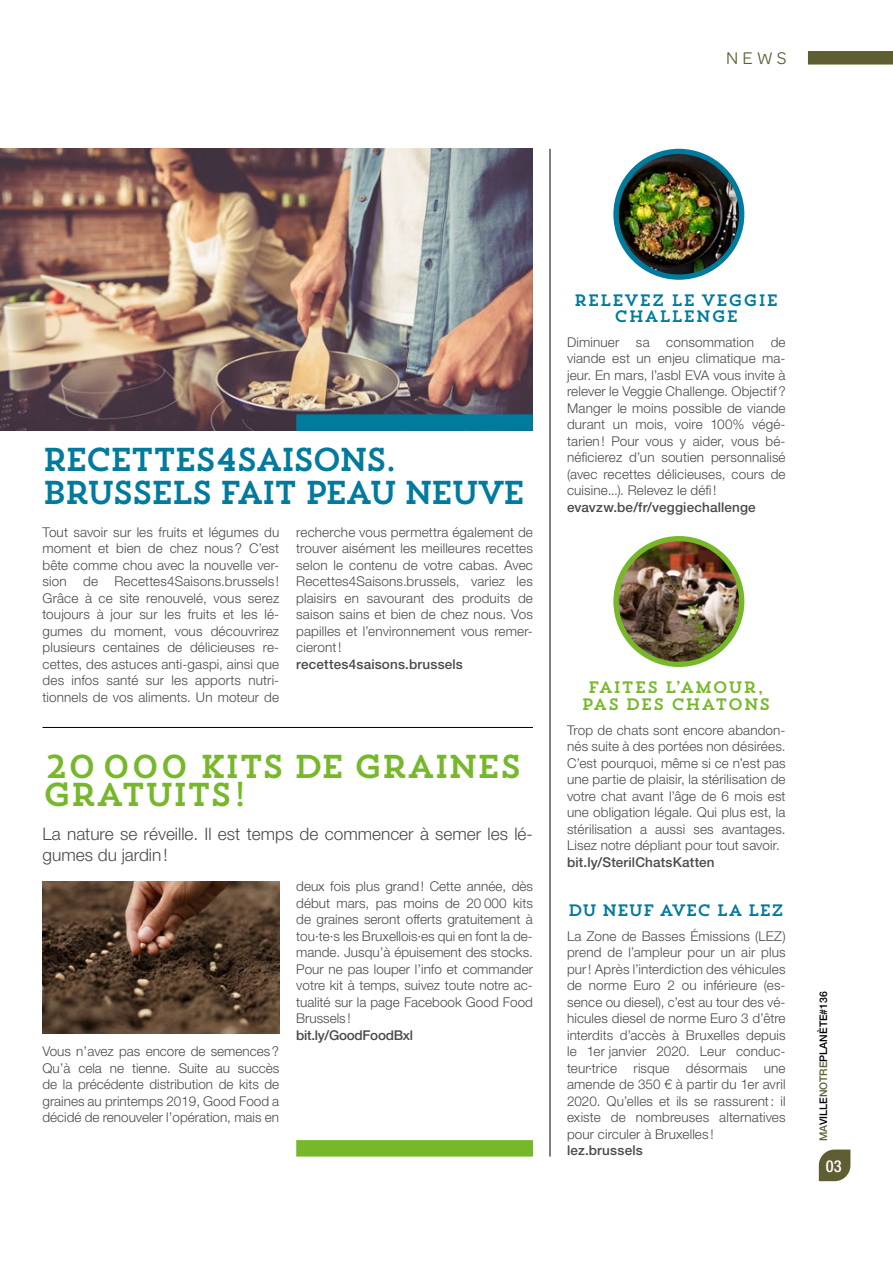
<style>
.page{position:relative;width:893px;height:1263px;background:#fff}
.page>*{position:absolute;margin:0;border:0;box-sizing:border-box;transform-origin:0 0}
.t1{font:33px/33px "Trend Slab One";letter-spacing:-.105em;color:#007a9d}
.t2{font:33px/28.5px "Trend Slab One";letter-spacing:-.06em;color:#76b82a}
.t3{font:18px "Omnes";color:#5f5e32}
.t4{font:300 17.25px/21px "Helvetica Neue";color:#4a4a49}
.t5{font:16.5px/16.5px "Trend Slab One";letter-spacing:.005em;color:#76b82a;text-align:center}
.t6{font:16.5px/16.5px "Trend Slab One";letter-spacing:.01em;color:#007a9d;text-align:center}
.t7{font:16.5px "Trend Slab One";letter-spacing:-.03em;color:#007a9d}
.t8{font:500 condensed 16.5px "Helvetica Neue";color:#fff}
.t9{font:300 13.5px/16.5px "Helvetica Neue LT Std";color:#4a4a49;text-align:justify}
.t10{font:300 13.5px/16.5px "Helvetica Neue";letter-spacing:.01em;color:#4a4a49;text-align:justify}
.t11{font:500 13.5px "Helvetica Neue LT Std";letter-spacing:.015em;color:#4a4a49}
.t12{font:500 13.5px "Helvetica Neue";letter-spacing:.01em;color:#4a4a49}
.t13{font:500 13.5px "Helvetica Neue";letter-spacing:-.02em;color:#4a4a49}
.t14{font:500 10.5px "Helvetica Neue";color:#000}
.s1{color:#5f5e32}
</style>
<div class="page">
<img style="left:0;top:149px;width:533px;height:282px">
<div style="left:808px;top:51px;width:85px;height:14px;background:#5f5e32"></div>
<svg style="left:819px;top:1149px;width:31px;height:32px"></svg>
<hr style="left:43px;top:727px;width:490px;height:1px;background:#000">
<img style="left:616px;top:151px;width:126px;height:126px;border-radius:63px">
<div style="left:613px;top:149px;width:131px;height:131px;border:5px solid #007a9d;border-radius:50%"></div>
<img style="left:617px;top:539px;width:125px;height:124px">
<div style="left:613px;top:536px;width:131px;height:131px;border:5px solid #76b82a;border-radius:50%"></div>
<div style="left:296px;top:1140px;width:237px;height:16px;background:#76b82a"></div>
<div style="left:296px;top:414px;width:237px;height:17px;background:#007a9d"></div>
<hr style="left:550px;top:149px;width:1px;height:1007px;background:#000">
<img style="left:43px;top:882px;width:237px;height:151px">
<h2 class="t3" style="left:726px;top:46px;width:62px">NEWS</h2>
<h1 class="t1" style="left:43px;top:442px;width:485px">RECETTES4SAISONS.<br>BRUSSELS FAIT PEAU NEUVE</h1>
<p class="t10" style="left:43px;top:523px;width:238px">Tout savoir sur les fruits et légumes du moment et bien de chez nous? C’est bête comme chou avec la nouvelle ver&shy;sion de Recettes4Saisons.brussels !<br>Grâce à ce site renouvelé, vous serez toujours à jour sur les fruits et les lé&shy;gumes du moment, vous découvrirez plusieurs centaines de délicieuses re&shy;cettes, des astuces anti-gaspi, ainsi que des infos santé sur les apports nutri&shy;tionnels de vos aliments. Un moteur de</p>
<p class="t10" style="left:296px;top:523px;width:238px">recherche vous permettra également de trouver aisément les meilleures recettes selon le contenu de votre cabas. Avec Recettes4Saisons.brussels, variez les plaisirs en savourant des produits de saison sains et bien de chez nous. Vos papilles et l’environnement vous remer&shy;cieront!</p>
<p class="t12" style="left:296px;top:656px;width:168px">recettes4saisons.brussels</p>
<h1 class="t2" style="left:43px;top:751px;width:482px">20000 KITS DE GRAINES<br>GRATUITS!</h1>
<p class="t4" style="left:43px;top:823px;width:492px">La nature se réveille. Il est temps de commencer à semer les lé&shy;gumes du jardin!</p>
<p class="t9" style="left:43px;top:1043px;width:238px">Vous n’avez pas encore de semences?<br>Qu’à cela ne tienne. Suite au succès de la précédente distribution de kits de graines au printemps 2019, Good Food a décidé de renouveler l’opération, mais en</p>
<p class="t9" style="left:296px;top:878px;width:238px">deux fois plus grand! Cette année, dès début mars, pas moins de 20 000 kits de graines seront offerts gratuitement à tou·te·s les Bruxellois·es qui en font la de&shy;mande. Jusqu’à épuisement des stocks.<br>Pour ne pas louper l’info et commander votre kit à temps, suivez toute notre ac&shy;tualité sur la page Facebook Good Food Brussels !</p>
<p class="t13" style="left:296px;top:1027px;width:118px">bit.ly/GoodFoodBxl</p>
<p class="t6" style="left:574px;top:291px;width:206px">RELEVEZ LE VEGGIE<br>CHALLENGE</p>
<p class="t9" style="left:567px;top:333px;width:220px">Diminuer sa consommation de viande est un enjeu climatique ma&shy;jeur. En mars, l’asbl EVA vous invite à relever le Veggie Challenge. Objectif?<br>Manger le moins possible de viande durant un mois, voire 100% végé&shy;tarien! Pour vous y aider, vous bé&shy;néficierez d’un soutien personnalisé (avec recettes délicieuses, cours de cuisine...). Relevez le défi !</p>
<p class="t11" style="left:567px;top:499px;width:190px">evavzw.be/fr/veggiechallenge</p>
<p class="t5" style="left:582px;top:679px;width:190px">FAITES L’AMOUR,<br>PAS DES CHATONS</p>
<p class="t9" style="left:567px;top:721px;width:220px">Trop de chats sont encore abandon&shy;nés suite à des portées non désirées.<br>C’est pourquoi, même si ce n’est pas une partie de plaisir, la stérilisation de votre chat avant l’âge de 6 mois est une obligation légale. Qui plus est, la stérilisation a aussi ses avantages.<br>Lisez notre dépliant pour tout savoir.</p>
<p class="t11" style="left:567px;top:854px;width:149px">bit.ly/SterilChatsKatten</p>
<p class="t7" style="left:568px;top:900px;width:218px">DU NEUF AVEC LA LEZ</p>
<p class="t9" style="left:567px;top:927px;width:220px">La Zone de Basses Émissions (LEZ) prend de l’ampleur pour un air plus pur! Après l’interdiction des véhicules de norme Euro 2 ou inférieure (es&shy;sence ou diesel), c’est au tour des vé&shy;hicules diesel de norme Euro 3 d’être interdits d’accès à Bruxelles depuis le 1er janvier 2020. Leur conduc&shy;teur·trice risque désormais une amende de 350 € à partir du 1er avril 2020. Qu’elles et ils se rassurent: il existe de nombreuses alternatives pour circuler à Bruxelles !</p>
<p class="t11" style="left:567px;top:1142px;width:77px">lez.brussels</p>
<p class="t14" style="left:817px;top:1141px;width:151px;rotate:-90deg"><span class="s1">MA</span>VILLE<span class="s1">NOTRE</span>PLANÈTE#136</p>
<p class="t8" style="left:826px;top:1156px;width:17px">03</p>
</div>
